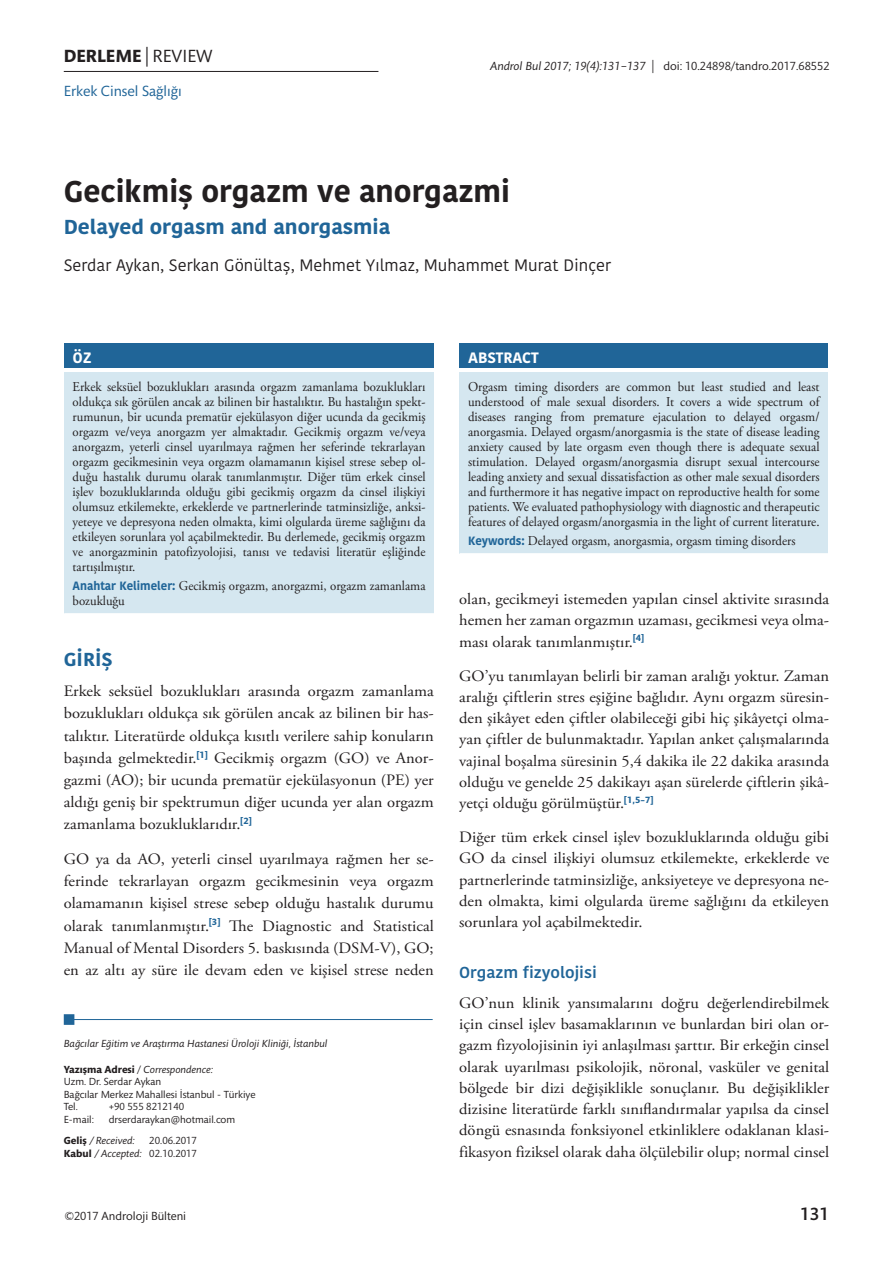
<style>
.page{position:relative;width:893px;height:1263px;background:#fff}
.page>*{position:absolute;margin:0;border:0;box-sizing:border-box;transform-origin:0 0}
.t1{font:700 30px "Kohinoor Devanagari";color:#231f20}
.t2{font:700 20.1px "Kohinoor Devanagari";color:#206598;scale:1.04 1}
.t3{font:700 18.75px "Kohinoor Devanagari";color:#206598;scale:1.04 1}
.t4{font:700 18px "Mundo Sans Std";color:#231f20}
.t5{font:500 18px "Mundo Sans Std";color:#231f20}
.t6{font:16.5px "Kohinoor Devanagari";color:#231f20}
.t7{font:15.9px/21.3px "Adobe Garamond Pro";color:#231f20;text-align:justify;scale:1.04 1}
.t8{font:600 15.9px "Kohinoor Devanagari";color:#206598;scale:1.04 1}
.t9{font:15px "Mundo Sans Std";color:#206598}
.t10{font:700 15px "Kohinoor Devanagari";color:#fff}
.t11{font:13.5px/15px "Adobe Garamond Pro";color:#231f20;text-align:justify;scale:.95 1}
.t12{font:12px "Mundo Sans Std";color:#231f20}
.t13{font:10.5px/12.6px "Mundo Sans Std";color:#231f20}
.t14{font:italic 10.5px "Mundo Sans Std";color:#231f20}
.s1{font-weight:400}
.s2{font-style:italic}
.s3{font-family:"Kohinoor Devanagari";font-weight:700;font-size:12px;color:#206598}
.s4{font-weight:700}
</style>
<div class="page">
<div style="left:460px;top:343px;width:368px;height:25px;background:#206598"></div>
<div style="left:460px;top:373px;width:368px;height:181px;background:#d5e7f0"></div>
<hr style="left:460px;top:553px;width:368px;height:2px;background:#fff">
<div style="left:64px;top:343px;width:370px;height:25px;background:#206598"></div>
<div style="left:64px;top:373px;width:370px;height:241px;background:#d5e7f0"></div>
<hr style="left:64px;top:613px;width:370px;height:2px;background:#fff">
<hr style="left:64px;top:71px;width:314px;height:1px;background:#231f20">
<div style="left:64px;top:1014px;width:10px;height:11px;background:#206598;border:2px solid #206598"></div>
<hr style="left:70px;top:1019px;width:363px;height:1px;background:#206598">
<p class="t4" style="left:64px;top:46px;width:150px">DERLEME <span class="s1">| REVIEW</span></p>
<p class="t9" style="left:64px;top:83px;width:120px">Erkek Cinsel Sağlığı</p>
<p class="t12" style="left:490px;top:59px;width:341px"><span class="s2">Androl Bul 2017; 19(4):131−137 |</span> doi: 10.24898/tandro.2017.68552</p>
<h1 class="t1" style="left:64px;top:164px;width:448px">Gecikmiş orgazm ve anorgazmi</h1>
<p class="t2" style="left:64px;top:209px;width:315px">Delayed orgasm and anorgasmia</p>
<p class="t6" style="left:64px;top:256px;width:549px">Serdar Aykan, Serkan Gönültaş, Mehmet Yılmaz, Muhammet Murat Dinçer</p>
<p class="t10" style="left:73px;top:345px;width:20px">ÖZ</p>
<p class="t11" style="left:73px;top:380px;width:373px">Erkek seksüel bozuklukları arasında orgazm zamanlama bozuklukları oldukça sık görülen ancak az bilinen bir hastalıktır. Bu hastalığın spekt&shy;rumunun, bir ucunda prematür ejekülasyon diğer ucunda da gecikmiş orgazm ve/veya anorgazm yer almaktadır. Gecikmiş orgazm ve/veya anorgazm, yeterli cinsel uyarılmaya rağmen her seferinde tekrarlayan orgazm gecikmesinin veya orgazm olamamanın kişisel strese sebep ol&shy;duğu hastalık durumu olarak tanımlanmıştır. Diğer tüm erkek cinsel işlev bozukluklarında olduğu gibi gecikmiş orgazm da cinsel ilişkiyi olumsuz etkilemekte, erkeklerde ve partnerlerinde tatminsizliğe, anksi&shy;yeteye ve depresyona neden olmakta, kimi olgularda üreme sağlığını da etkileyen sorunlara yol açabilmektedir. Bu derlemede, gecikmiş orgazm ve anorgazminin patofizyolojisi, tanısı ve tedavisi literatür eşliğinde tartışılmıştır.</p>
<p class="t11" style="left:73px;top:579px;width:373px"><span class="s3">Anahtar Kelimeler:</span> Gecikmiş orgazm, anorgazmi, orgazm zamanlama bozukluğu</p>
<p class="t3" style="left:64px;top:642px;width:48px">GIRIŞ</p>
<p class="t7" style="left:64px;top:681px;width:357px;line-height:22.2px">Erkek seksüel bozuklukları arasında orgazm zamanlama bozuklukları oldukça sık görülen ancak az bilinen bir has&shy;talıktır. Literatürde oldukça kısıtlı verilere sahip konuların başında gelmektedir.<sup>[1]</sup> Gecikmiş orgazm (GO) ve Anor&shy;gazmi (AO); bir ucunda prematür ejekülasyonun (PE) yer aldığı geniş bir spektrumun diğer ucunda yer alan orgazm zamanlama bozukluklarıdır.<sup>[2]</sup></p>
<p class="t7" style="left:64px;top:848px;width:357px;line-height:22.2px">GO ya da AO, yeterli cinsel uyarılmaya rağmen her se&shy;ferinde tekrarlayan orgazm gecikmesinin veya orgazm olamamanın kişisel strese sebep olduğu hastalık durumu olarak tanımlanmıştır.<sup>[3]</sup> The Diagnostic and Statistical Manual of Mental Disorders 5. baskısında (DSM-V), GO; en az altı ay süre ile devam eden ve kişisel strese neden</p>
<p class="t14" style="left:64px;top:1038px;width:265px">Bağcılar Eğitim ve Araştırma Hastanesi Üroloji Kliniği, İstanbul</p>
<p class="t13" style="left:64px;top:1063px;width:193px"><span class="s4">Yazışma Adresi</span> / <span class="s2">Correspondence:<br></span>Uzm. Dr. Serdar Aykan<br>Bağcılar Merkez Mahallesi İstanbul - Türkiye<br>Tel.</p>
<p class="t13" style="left:109px;top:1101px;width:77px">+90 555 8212140</p>
<p class="t13" style="left:64px;top:1109px;width:173px;line-height:21.1px;text-indent:45px">drserdaraykan@hotmail.com<br><span class="s4">Geliş</span> <span class="s2">/ Received:</span></p>
<p class="t13" style="left:64px;top:1113px;width:32px">E-mail:</p>
<p class="t13" style="left:64px;top:1134px;width:135px;text-align:right">20.06.2017<br><span class="s4">Kabul</span> <span class="s2">/ Accepted:</span> 02.10.2017</p>
<p class="t10" style="left:468px;top:345px;width:72px">ABSTRACT</p>
<p class="t11" style="left:468px;top:380px;width:371px">Orgasm timing disorders are common but least studied and least understood of male sexual disorders. It covers a wide spectrum of diseases ranging from premature ejaculation to delayed orgasm/ anorgasmia. Delayed orgasm/anorgasmia is the state of disease leading anxiety caused by late orgasm even though there is adequate sexual stimulation. Delayed orgasm/anorgasmia disrupt sexual intercourse leading anxiety and sexual dissatisfaction as other male sexual disorders and furthermore it has negative impact on reproductive health for some patients. We evaluated pathophysiology with diagnostic and therapeutic features of delayed orgasm/anorgasmia in the light of current literature.</p>
<p class="t11" style="left:468px;top:534px;width:346px"><span class="s3">Keywords:</span> Delayed orgasm, anorgasmia, orgasm timing disorders</p>
<p class="t7" style="left:459px;top:589px;width:357px">olan, gecikmeyi istemeden yapılan cinsel aktivite sırasında hemen her zaman orgazmın uzaması, gecikmesi veya olma&shy;ması olarak tanımlanmıştır.<sup>[4]</sup></p>
<p class="t7" style="left:459px;top:665px;width:357px">GO’yu tanımlayan belirli bir zaman aralığı yoktur. Zaman aralığı çiftlerin stres eşiğine bağlıdır. Aynı orgazm süresin&shy;den şikâyet eden çiftler olabileceği gibi hiç şikâyetçi olma&shy;yan çiftler de bulunmaktadır. Yapılan anket çalışmalarında vajinal boşalma süresinin 5,4 dakika ile 22 dakika arasında olduğu ve genelde 25 dakikayı aşan sürelerde çiftlerin şikâ&shy;yetçi olduğu görülmüştür.<sup>[1,5–7]</sup></p>
<p class="t7" style="left:459px;top:827px;width:357px">Diğer tüm erkek cinsel işlev bozukluklarında olduğu gibi GO da cinsel ilişkiyi olumsuz etkilemekte, erkeklerde ve partnerlerinde tatminsizliğe, anksiyeteye ve depresyona ne&shy;den olmakta, kimi olgularda üreme sağlığını da etkileyen sorunlara yol açabilmektedir.</p>
<p class="t8" style="left:459px;top:963px;width:134px">Orgazm fizyolojisi</p>
<p class="t7" style="left:459px;top:993px;width:357px">GO’nun klinik yansımalarını doğru değerlendirebilmek için cinsel işlev basamaklarının ve bunlardan biri olan or&shy;gazm fizyolojisinin iyi anlaşılması şarttır. Bir erkeğin cinsel olarak uyarılması psikolojik, nöronal, vasküler ve genital bölgede bir dizi değişiklikle sonuçlanır. Bu değişiklikler dizisine literatürde farklı sınıflandırmalar yapılsa da cinsel döngü esnasında fonksiyonel etkinliklere odaklanan klasi&shy;fikasyon fiziksel olarak daha ölçülebilir olup; normal cinsel</p>
<p class="t12" style="left:65px;top:1210px;width:123px">©2017 Androloji Bülteni</p>
<p class="t5" style="left:800px;top:1205px;width:30px">131</p>
</div>
